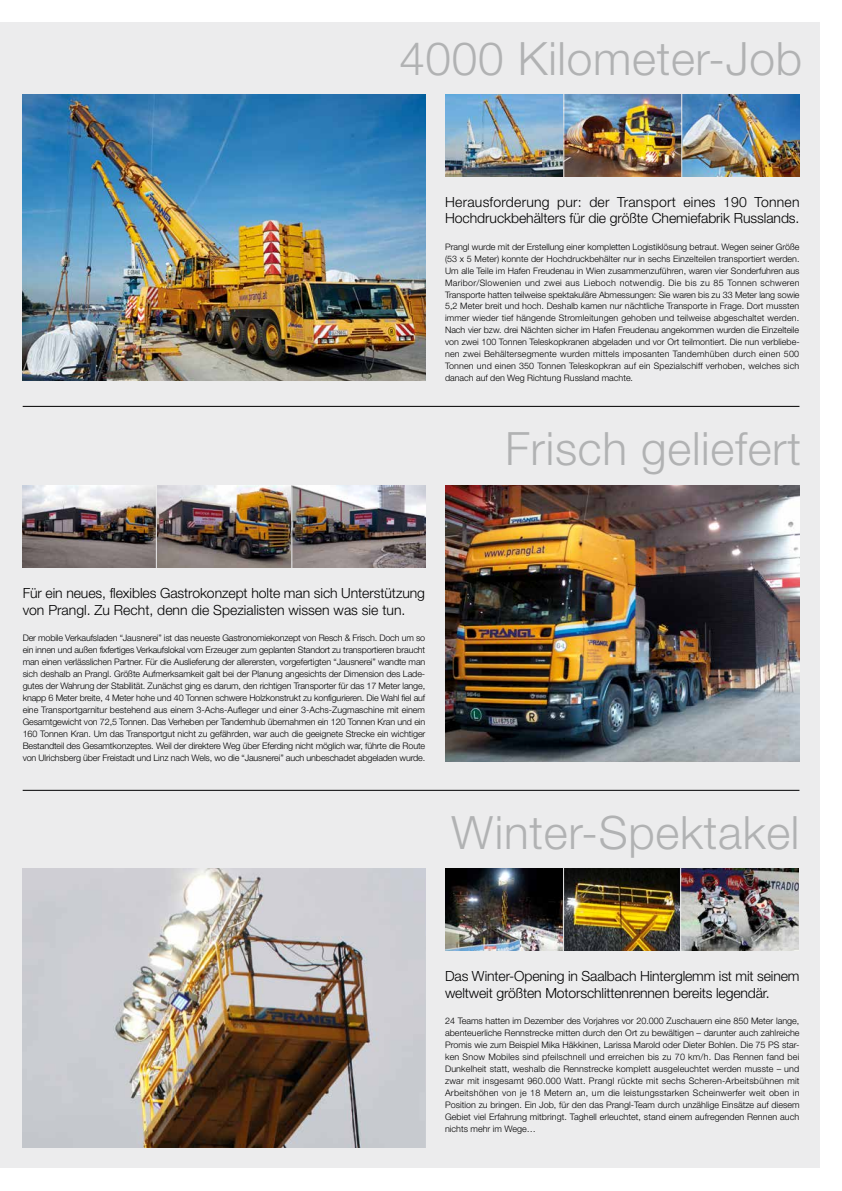
<style>
.page{position:relative;width:842px;height:1191px;background:#fff}
.page>*{position:absolute;margin:0;border:0;box-sizing:border-box;transform-origin:0 0}
.t1{font:300 46px "Helvetica Neue LT Std";letter-spacing:.015em;color:#b1b2b3}
.t2{font:300 14px/16.8px "Helvetica Neue LT Std";letter-spacing:-.005em;color:#000}
.t3{font:300 9px/12px "Helvetica Neue LT Std";letter-spacing:-.015em;color:#000}
.t4{font:300 8.9px/11.9px "Helvetica Neue LT Std";color:#000;text-align:justify}
</style>
<div class="page">
<div style="left:0;top:23px;width:819px;height:1145px;background:#ececed"></div>
<img style="left:23px;top:485px;width:402px;height:82px">
<img style="left:445px;top:485px;width:354px;height:276px">
<hr style="left:156px;top:480px;width:1px;height:97px;background:#ececed">
<hr style="left:291px;top:480px;width:1px;height:97px;background:#ececed">
<img style="left:23px;top:868px;width:402px;height:279px">
<img style="left:445px;top:868px;width:118px;height:82px">
<img style="left:564px;top:868px;width:116px;height:82px">
<img style="left:681px;top:868px;width:118px;height:82px">
<img style="left:23px;top:95px;width:402px;height:286px">
<img style="left:564px;top:95px;width:235px;height:82px">
<img style="left:445px;top:95px;width:118px;height:82px">
<hr style="left:681px;top:92px;width:1px;height:103px;background:#ececed">
<hr style="left:23px;top:406px;width:776px;height:1px;background:#000">
<hr style="left:23px;top:790px;width:776px;height:1px;background:#000">
<h1 class="t1" style="left:399px;top:30px;width:404px">4000 Kilometer-Job</h1>
<h2 class="t2" style="left:445px;top:193px;width:356px">Herausforderung pur: der Transport eines 190 Tonnen<br>Hochdruckbehälters für die größte Chemiefabrik Russlands.</h2>
<p class="t4" style="left:445px;top:241px;width:356px">Prangl wurde mit der Erstellung einer kompletten Logistiklösung betraut. Wegen seiner Größe (53 x 5 Meter) konnte der Hochdruckbehälter nur in sechs Einzelteilen transportiert werden.<br>Um alle Teile im Hafen Freudenau in Wien zusammenzuführen, waren vier Sonderfuhren aus Maribor/Slowenien und zwei aus Lieboch notwendig. Die bis zu 85 Tonnen schweren Transporte hatten teilweise spektakuläre Abmessungen: Sie waren bis zu 33 Meter lang sowie 5,2 Meter breit und hoch. Deshalb kamen nur nächtliche Transporte in Frage. Dort mussten immer wieder tief hängende Stromleitungen gehoben und teilweise abgeschaltet werden.<br>Nach vier bzw. drei Nächten sicher im Hafen Freudenau angekommen wurden die Einzelteile von zwei 100 Tonnen Teleskopkranen abgeladen und vor Ort teilmontiert. Die nun verbliebe&shy;nen zwei Behältersegmente wurden mittels imposanten Tandemhüben durch einen 500<br>Tonnen und einen 350 Tonnen Teleskopkran auf ein Spezialschiff verhoben, welches sich danach auf den Weg Richtung Russland machte.</p>
<h1 class="t1" style="left:505px;top:420px;width:297px">Frisch geliefert</h1>
<h2 class="t2" style="left:23px;top:584px;width:404px">Für ein neues, flexibles Gastrokonzept holte man sich Unterstützung von Prangl. Zu Recht, denn die Spezialisten wissen was sie tun.</h2>
<p class="t3" style="left:23px;top:632px;width:404px">Der mobile Verkaufsladen “Jausnerei” ist das neueste Gastronomiekonzept von Resch &amp; Frisch. Doch um so ein innen und außen fixfertiges Verkaufslokal vom Erzeuger zum geplanten Standort zu transportieren braucht man einen verlässlichen Partner. Für die Auslieferung der allerersten, vorgefertigten “Jausnerei” wandte man sich deshalb an Prangl. Größte Aufmerksamkeit galt bei der Planung angesichts der Dimension des Lade&shy;gutes der Wahrung der Stabilität. Zunächst ging es darum, den richtigen Transporter für das 17 Meter lange, knapp 6 Meter breite, 4 Meter hohe und 40 Tonnen schwere Holzkonstrukt zu konfigurieren. Die Wahl fiel auf eine Transportgarnitur bestehend aus einem 3-Achs-Aufleger und einer 3-Achs-Zugmaschine mit einem Gesamtgewicht von 72,5 Tonnen. Das Verheben per Tandemhub übernahmen ein 120 Tonnen Kran und ein 160 Tonnen Kran. Um das Transportgut nicht zu gefährden, war auch die geeignete Strecke ein wichtiger Bestandteil des Gesamtkonzeptes. Weil der direktere Weg über Eferding nicht möglich war, führte die Route von Ulrichsberg über Freistadt und Linz nach Wels, wo die “Jausnerei” auch unbeschadet abgeladen wurde.</p>
<h1 class="t1" style="left:451px;top:804px;width:349px">Winter-Spektakel</h1>
<h2 class="t2" style="left:445px;top:967px;width:356px">Das Winter-Opening in Saalbach Hinterglemm ist mit seinem weltweit größten Motorschlittenrennen bereits legendär.</h2>
<p class="t3" style="left:445px;top:1015px;width:356px;text-align:justify">24 Teams hatten im Dezember des Vorjahres vor 20.000 Zuschauern eine 850 Meter lange, abenteuerliche Rennstrecke mitten durch den Ort zu bewältigen – darunter auch zahlreiche Promis wie zum Beispiel Mika Häkkinen, Larissa Marold oder Dieter Bohlen. Die 75 PS star&shy;ken Snow Mobiles sind pfeilschnell und erreichen bis zu 70 km/h. Das Rennen fand bei Dunkelheit statt, weshalb die Rennstrecke komplett ausgeleuchtet werden musste – und zwar mit insgesamt 960.000 Watt. Prangl rückte mit sechs Scheren-Arbeitsbühnen mit Arbeitshöhen von je 18 Metern an, um die leistungsstarken Scheinwerfer weit oben in Position zu bringen. Ein Job, für den das Prangl-Team durch unzählige Einsätze auf diesem Gebiet viel Erfahrung mitbringt. Taghell erleuchtet, stand einem aufregenden Rennen auch nichts mehr im Wege…</p>
</div>
